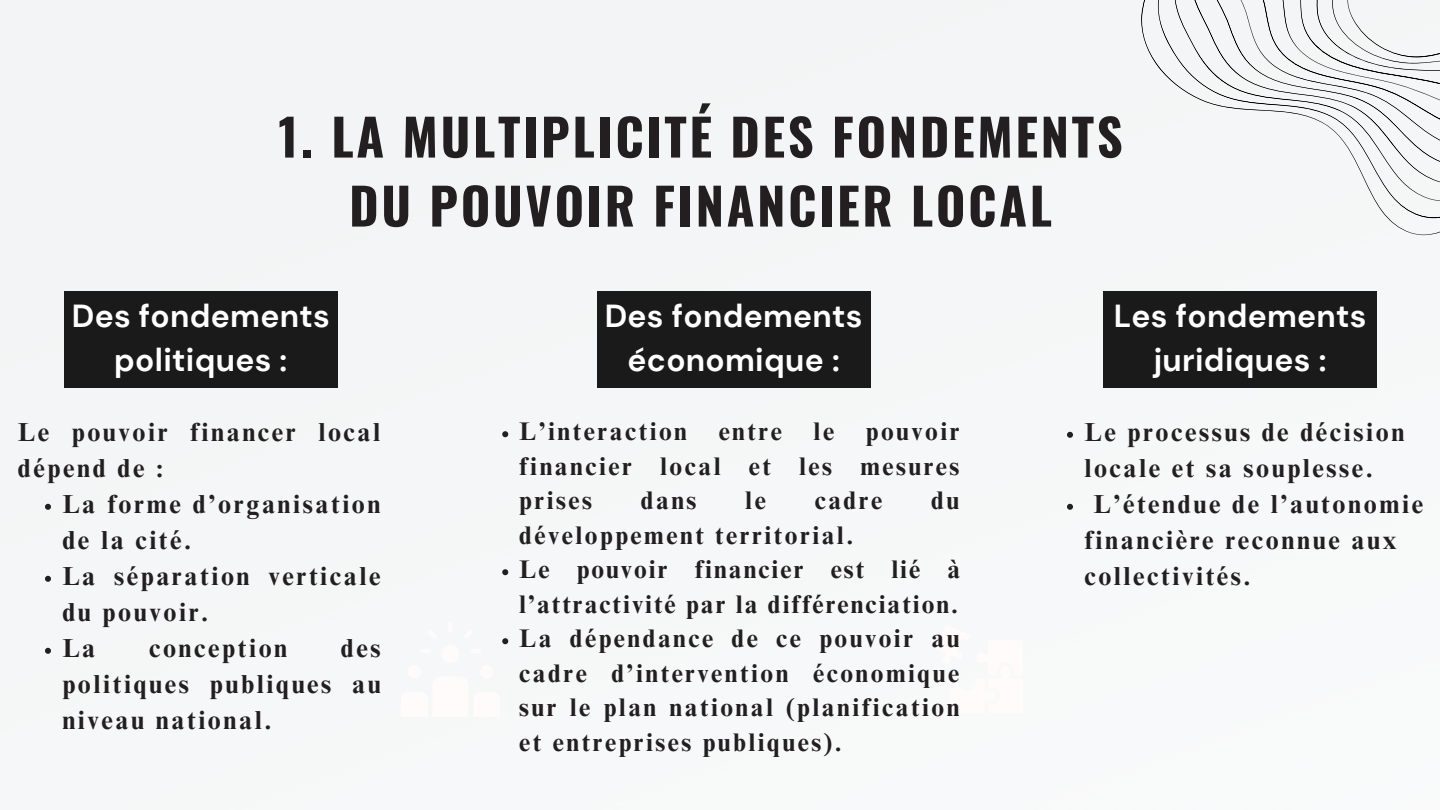
<style>
.page{position:relative;width:1440px;height:810px;background:#fff}
.page>*{position:absolute;margin:0;border:0;box-sizing:border-box;transform-origin:0 0}
.t1{font:700 50.5px/69px "Oswald";letter-spacing:.055em;color:#231f20;text-align:center}
.t2{font:700 31.8px/43.5px "DM Sans";letter-spacing:.01em;color:#fff;text-align:center}
.t3{font:700 26.1px/36px "Times NRMT Pro";letter-spacing:.1em;color:#231f20}
.t4{font:700 25.5px/34.5px "Times NRMT Pro";letter-spacing:.1em;color:#231f20;text-align:justify}
.t5{font:700 25.5px/34.5px "Times NRMT Pro";letter-spacing:.08em;color:#231f20}
</style>
<div class="page">
<div style="left:0;top:0;width:1428px;height:651px;background:#f4f6f7"></div>
<svg style="left:936px;top:625px;width:87px;height:26px"></svg>
<div style="left:64px;top:291px;width:274px;height:96px;background:#1a1a1a"></div>
<div style="left:597px;top:291px;width:273px;height:97px;background:#1a1a1a"></div>
<div style="left:1103px;top:291px;width:274px;height:96px;background:#1a1a1a"></div>
<svg style="left:1140px;top:0;width:300px;height:235px;fill:#f4f6f7"></svg>
<svg style="left:45px;top:504px;width:6px;height:6px"></svg>
<svg style="left:45px;top:576px;width:6px;height:6px"></svg>
<svg style="left:45px;top:648px;width:6px;height:6px"></svg>
<svg style="left:502px;top:431px;width:6px;height:6px"></svg>
<svg style="left:502px;top:569px;width:6px;height:6px"></svg>
<svg style="left:401px;top:621px;width:107px;height:30px"></svg>
<svg style="left:1067px;top:432px;width:6px;height:6px"></svg>
<svg style="left:1067px;top:504px;width:6px;height:6px"></svg>
<p class="t1" style="left:278px;top:100px;width:846px">1. LA MULTIPLICITÉ DES FONDEMENTS<br>DU POUVOIR FINANCIER LOCAL</p>
<p class="t2" style="left:72px;top:295px;width:260px">Des fondements politiques :</p>
<p class="t2" style="left:605px;top:295px;width:259px">Des fondements économique :</p>
<p class="t2" style="left:1114px;top:295px;width:254px">Les fondements juridiques :</p>
<p class="t3" style="left:18px;top:417px;width:364px">Le pouvoir financer local dépend de :</p>
<p class="t4" style="left:519px;top:417px;width:442px">L’interaction entre le pouvoir financier local et les mesures prises</p>
<p class="t4" style="left:641px;top:486px;width:57px">dans</p>
<p class="t4" style="left:745px;top:486px;width:22px">le</p>
<p class="t4" style="left:815px;top:486px;width:69px">cadre</p>
<p class="t4" style="left:931px;top:486px;width:29px">du</p>
<p class="t4" style="left:519px;top:521px;width:335px">développement territorial.</p>
<p class="t5" style="left:519px;top:555px;width:443px">Le pouvoir financier est lié à l’attractivité par la différenciation.</p>
<p class="t4" style="left:519px;top:624px;width:442px">La dépendance de ce pouvoir au cadre d’intervention économique sur le plan national (planification et entreprises publiques).</p>
<p class="t3" style="left:62px;top:489px;width:320px">La forme d’organisation de la cité.</p>
<p class="t3" style="left:62px;top:561px;width:320px">La séparation verticale du pouvoir.</p>
<p class="t3" style="left:62px;top:633px;width:35px">La</p>
<p class="t3" style="left:149px;top:633px;width:140px">conception</p>
<p class="t3" style="left:62px;top:633px;width:320px;text-align:justify;text-indent:279px">des politiques publiques au niveau national.</p>
<p class="t3" style="left:1084px;top:417px;width:322px">Le processus de décision locale et sa souplesse.</p>
<p class="t3" style="left:1084px;top:489px;width:340px;text-indent:9px">L’étendue de l’autonomie financière reconnue aux collectivités.</p>
</div>
